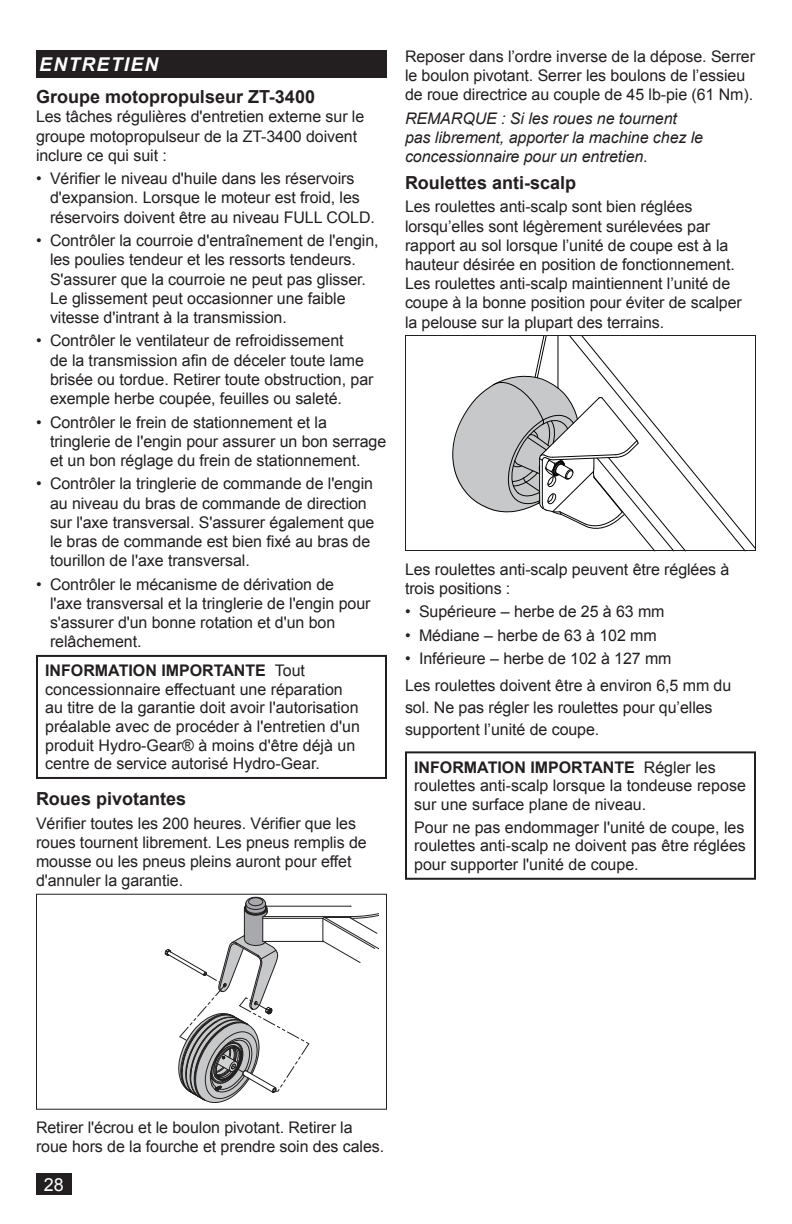
<style>
.page{position:relative;width:792px;height:1224px;background:#fff}
.page>*{position:absolute;margin:0;border:0;box-sizing:border-box;transform-origin:0 0}
.t1{font:italic 700 19px "Arial";letter-spacing:.075em;color:#fff}
.Head_9_FR{font:700 18px "Arial";color:#231f20}
.Head_9A_FR{font:700 18px "Arial";color:#231f20}
.t2{font:18px "Arial";color:#fff}
.Body_Text_FR{font:16px/19.2px "Arial";letter-spacing:-.005em;color:#231f20}
.Body_Text_FR-2{font:italic 16px/19.2px "Arial";letter-spacing:-.005em;color:#231f20}
.s1{font-weight:700}
</style>
<div class="page">
<div style="left:36px;top:1174px;width:35px;height:21px;background:#231f20"></div>
<div style="left:36px;top:50px;width:351px;height:28px;background:#231f20"></div>
<hr style="left:266px;top:906px;width:85px;height:1px;background:#211e1e">
<hr style="left:266px;top:941px;width:57px;height:1px;background:#211e1e">
<hr style="left:263px;top:916px;width:88px;height:1px;background:#211e1e">
<hr style="left:263px;top:918px;width:60px;height:1px;background:#211e1e">
<svg style="left:322px;top:906px;width:56px;height:57px"></svg>
<svg style="left:165px;top:897px;width:145px;height:206px"></svg>
<div style="left:36px;top:894px;width:351px;height:216px;border:1px solid #231f20"></div>
<div style="left:36px;top:655px;width:351px;height:124px;border:2px solid #231f20"></div>
<svg style="left:452px;top:337px;width:302px;height:212px"></svg>
<div style="left:405px;top:335px;width:351px;height:216px;border:1px solid #231f20"></div>
<div style="left:405px;top:751px;width:351px;height:129px;border:2px solid #231f20"></div>
<p class="t1" style="left:39px;top:52px;width:121px">ENTRETIEN</p>
<p class="Head_9A_FR" style="left:36px;top:85px;width:281px">Groupe motopropulseur ZT-3400</p>
<p class="Body_Text_FR" style="left:36px;top:107px;width:330px">Les tâches régulières d'entretien externe sur le groupe motopropulseur de la ZT-3400 doivent inclure ce qui suit :</p>
<p class="Body_Text_FR" style="left:50px;top:169px;width:326px;text-indent:-14px">• Vérifier le niveau d'huile dans les réservoirs d'expansion. Lorsque le moteur est froid, les réservoirs doivent être au niveau FULL COLD.</p>
<p class="Body_Text_FR" style="left:50px;top:231px;width:330px;text-indent:-14px">• Contrôler la courroie d'entraînement de l'engin, les poulies tendeur et les ressorts tendeurs.<br>S'assurer que la courroie ne peut pas glisser.<br>Le glissement peut occasionner une faible vitesse d'intrant à la transmission.</p>
<p class="Body_Text_FR" style="left:50px;top:331px;width:325px;text-indent:-14px">• Contrôler le ventilateur de refroidissement<br>de la transmission afin de déceler toute lame brisée ou tordue. Retirer toute obstruction, par exemple herbe coupée, feuilles ou saleté.</p>
<p class="Body_Text_FR" style="left:50px;top:413px;width:338px;text-indent:-14px">• Contrôler le frein de stationnement et la tringlerie de l'engin pour assurer un bon serrage et un bon réglage du frein de stationnement.</p>
<p class="Body_Text_FR" style="left:50px;top:474px;width:326px;text-indent:-14px">• Contrôler la tringlerie de commande de l'engin au niveau du bras de commande de direction sur l'axe transversal. S'assurer également que le bras de commande est bien fixé au bras de tourillon de l'axe transversal.</p>
<p class="Body_Text_FR" style="left:50px;top:575px;width:322px;text-indent:-14px">• Contrôler le mécanisme de dérivation de<br>l'axe transversal et la tringlerie de l'engin pour s'assurer d'un bonne rotation et d'un bon relâchement.</p>
<p class="Body_Text_FR" style="left:45px;top:662px;width:316px;line-height:18.6px"><span class="s1">INFORMATION IMPORTANTE</span> Tout concessionnaire effectuant une réparation au titre de la garantie doit avoir l'autorisation préalable avec de procéder à l'entretien d'un produit Hydro-Gear® à moins d'être déjà un centre de service autorisé Hydro-Gear.</p>
<p class="Head_9_FR" style="left:36px;top:787px;width:152px">Roues pivotantes</p>
<p class="Body_Text_FR" style="left:36px;top:814px;width:332px">Vérifier toutes les 200 heures. Vérifier que les roues tournent librement. Les pneus remplis de mousse ou les pneus pleins auront pour effet d'annuler la garantie.</p>
<p class="Body_Text_FR" style="left:405px;top:47px;width:352px">Reposer dans l’ordre inverse de la dépose. Serrer le boulon pivotant. Serrer les boulons de l’essieu de roue directrice au couple de 45 lb-pie (61 Nm).</p>
<p class="Body_Text_FR-2" style="left:405px;top:109px;width:300px">REMARQUE : Si les roues ne tournent pas librement, apporter la machine chez le concessionnaire pour un entretien.</p>
<p class="Head_9_FR" style="left:405px;top:170px;width:173px">Roulettes anti-scalp</p>
<p class="Body_Text_FR" style="left:405px;top:197px;width:338px">Les roulettes anti-scalp sont bien réglées lorsqu’elles sont légèrement surélevées par rapport au sol lorsque l’unité de coupe est à la hauteur désirée en position de fonctionnement.<br>Les roulettes anti-scalp maintiennent l’unité de coupe à la bonne position pour éviter de scalper la pelouse sur la plupart des terrains.</p>
<p class="Body_Text_FR" style="left:405px;top:559px;width:326px">Les roulettes anti-scalp peuvent être réglées à trois positions :</p>
<p class="Body_Text_FR" style="left:405px;top:602px;width:261px">• Supérieure – herbe de 25 à 63 mm</p>
<p class="Body_Text_FR" style="left:405px;top:626px;width:253px">• Médiane – herbe de 63 à 102 mm</p>
<p class="Body_Text_FR" style="left:405px;top:649px;width:268px">• Inférieure – herbe de 102 à 127 mm</p>
<p class="Body_Text_FR" style="left:405px;top:674px;width:328px;line-height:22px">Les roulettes doivent être à environ 6,5 mm du sol. Ne pas régler les roulettes pour qu’elles supportent l’unité de coupe.</p>
<p class="Body_Text_FR" style="left:414px;top:758px;width:333px;line-height:18.6px"><span class="s1">INFORMATION IMPORTANTE</span> Régler les roulettes anti-scalp lorsque la tondeuse repose sur une surface plane de niveau.</p>
<p class="Body_Text_FR" style="left:414px;top:818px;width:333px;line-height:18.6px;text-align:justify">Pour ne pas endommager l'unité de coupe, les roulettes anti-scalp ne doivent pas être réglées pour supporter l'unité de coupe.</p>
<p class="Body_Text_FR" style="left:36px;top:1118px;width:350px">Retirer l'écrou et le boulon pivotant. Retirer la roue hors de la fourche et prendre soin des cales.</p>
<p class="t2" style="left:44px;top:1173px;width:22px">28</p>
</div>
